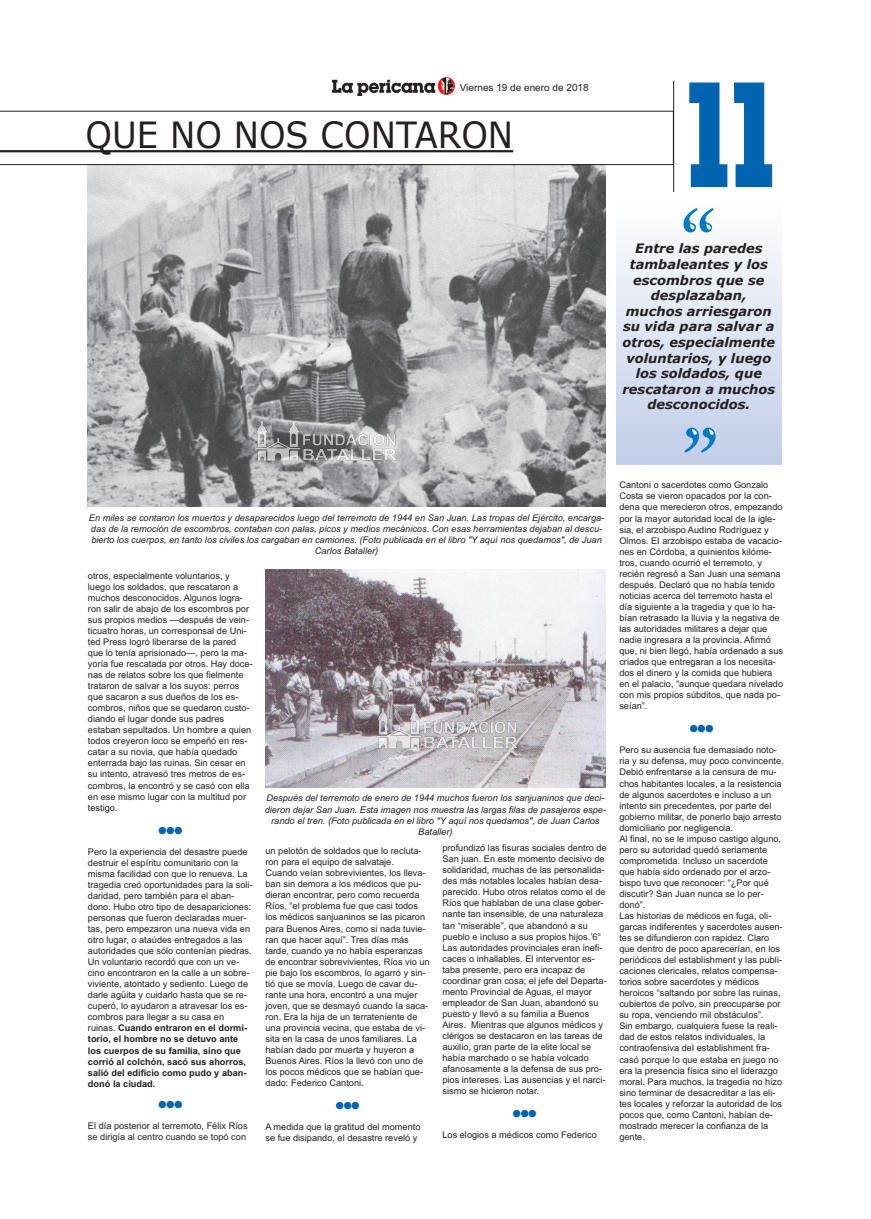
<style>
.page{position:relative;width:871px;height:1219px;background:#fff}
.page>*{position:absolute;margin:0;border:0;box-sizing:border-box;transform-origin:0 0}
.t1{font:700 131.1px "Lubalin";color:#0164b1;scale:.78 1}
.t2{font:36px "Verdana";color:#231f20;scale:.94 1}
.t3{font:italic 700 13px/15.6px "Verdana";color:#231f20;text-align:center}
.t4{font:10px "Arial";color:#231f20}
.t5{font:9.2px/11px "Arial";color:#231f20}
.t6{font:italic 9.2px/11px "Arial";color:#231f20;text-align:center}
.t7{font:8px "Zapf Dingbats IT Cby BT";color:#0164b1}
.s1{font-weight:700}
</style>
<div class="page">
<img style="left:88px;top:165px;width:517px;height:341px">
<svg style="left:0;top:111px;width:673px;height:54px"></svg>
<img style="left:332px;top:77px;width:122px;height:18px">
<hr style="left:673px;top:81px;width:1px;height:111px;background:#231f20">
<hr style="left:0;top:150px;width:513px;height:2px;background:#231f20">
<img style="left:265px;top:570px;width:340px;height:218px">
<div style="left:616px;top:203px;width:165px;height:261px;background:linear-gradient(to bottom,#fdfdfe,#c1cde8)"></div>
<svg style="left:683px;top:208px;width:30px;height:24px"></svg>
<svg style="left:684px;top:428px;width:31px;height:25px"></svg>
<img style="left:253px;top:419px;width:147px;height:45px">
<img style="left:374px;top:706px;width:147px;height:45px">
<p class="t4" style="left:459px;top:82px;width:130px">Viernes 19 de enero de 2018</p>
<h1 class="t1" style="left:685px;top:65px;width:116px">11</h1>
<h2 class="t2" style="left:86px;top:112px;width:456px">QUE NO NOS CONTARON</h2>
<h3 class="t3" style="left:622px;top:240px;width:154px">Entre las paredes tambaleantes y los escombros que se desplazaban, muchos arriesgaron su vida para salvar a otros, especialmente voluntarios, y luego los soldados, que rescataron a muchos desconocidos.</h3>
<p class="t6" style="left:89px;top:512px;width:516px">En miles se contaron los muertos y desaparecidos luego del terremoto de 1944 en San Juan. Las tropas del Ejército, encarga&shy;das de la remoción de escombros, contaban con palas, picos y medios mecánicos. Con esas herramientas dejaban al descu&shy;bierto los cuerpos, en tanto los civiles los cargaban en camiones. (Foto publicada en el libro "Y aquí nos quedamos", de Juan Carlos Bataller)</p>
<p class="t5" style="left:88px;top:570px;width:166px">otros, especialmente voluntarios, y luego los soldados, que rescataron a muchos desconocidos. Algunos logra&shy;ron salir de abajo de los escombros por sus propios medios —después de vein&shy;ticuatro horas, un corresponsal de Uni&shy;ted Press logró liberarse de la pared que lo tenía aprisionado—, pero la ma&shy;yoría fue rescatada por otros. Hay doce&shy;nas de relatos sobre los que fielmente trataron de salvar a los suyos: perros que sacaron a sus dueños de los es&shy;combros, niños que se quedaron custo&shy;diando el lugar donde sus padres estaban sepultados. Un hombre a quien todos creyeron loco se empeñó en res&shy;catar a su novia, que había quedado enterrada bajo las ruinas. Sin cesar en su intento, atravesó tres metros de es&shy;combros, la encontró y se casó con ella en ese mismo lugar con la multitud por testigo.</p>
<p class="t7" style="left:158px;top:825px;width:25px">●●●</p>
<p class="t5" style="left:88px;top:846px;width:166px">Pero la experiencia del desastre puede destruir el espíritu comunitario con la misma facilidad con que lo renueva. La tragedia creó oportunidades para la soli&shy;daridad, pero también para el aban&shy;dono. Hubo otro tipo de desapariciones: personas que fueron declaradas muer&shy;tas, pero empezaron una nueva vida en otro lugar, o ataúdes entregados a las autoridades que sólo contenían piedras.<br>Un voluntario recordó que con un ve&shy;cino encontraron en la calle a un sobre&shy;viviente, atontado y sediento. Luego de darle agüita y cuidarlo hasta que se re&shy;cuperó, lo ayudaron a atravesar los es&shy;combros para llegar a su casa en ruinas. <span class="s1">Cuando entraron en el dormi&shy;torio, el hombre no se detuvo ante los cuerpos de su familia, sino que corrió al colchón, sacó sus ahorros, salió del edificio como pudo y aban&shy;donó la ciudad.</span></p>
<p class="t7" style="left:158px;top:1100px;width:25px">●●●</p>
<p class="t5" style="left:88px;top:1121px;width:161px">El día posterior al terremoto, Félix Ríos se dirigía al centro cuando se topó con</p>
<p class="t6" style="left:264px;top:793px;width:342px">Después del terremoto de enero de 1944 muchos fueron los sanjuaninos que deci&shy;dieron dejar San Juan. Esta imagen nos muestra las largas filas de pasajeros espe&shy;rando el tren. (Foto publicada en el libro "Y aquí nos quedamos", de Juan Carlos Bataller)</p>
<p class="t5" style="left:265px;top:845px;width:166px">un pelotón de soldados que lo recluta&shy;ron para el equipo de salvataje.<br>Cuando veían sobrevivientes, los lleva&shy;ban sin demora a los médicos que pu&shy;dieran encontrar, pero como recuerda Ríos, “el problema fue que casi todos los médicos sanjuaninos se las picaron para Buenos Aires, como si nada tuvie&shy;ran que hacer aquí”. Tres días más tarde, cuando ya no había esperanzas de encontrar sobrevivientes, Ríos vio un pie bajo los escombros, lo agarró y sin&shy;tió que se movía. Luego de cavar du&shy;rante una hora, encontró a una mujer joven, que se desmayó cuando Ia saca&shy;ron. Era la hija de un terrateniente de una provincia vecina, que estaba de vi&shy;sita en la casa de unos familiares. La habían dado por muerta y huyeron a Buenos Aires. Ríos la llevó con uno de los pocos médicos que se habían que&shy;dado: Federico Cantoni.</p>
<p class="t7" style="left:336px;top:1101px;width:25px">●●●</p>
<p class="t5" style="left:265px;top:1121px;width:156px">A medida que la gratitud del momento se fue disipando, el desastre reveló y</p>
<p class="t5" style="left:442px;top:842px;width:166px">profundizó las fisuras sociales dentro de San juan. En este momento decisivo de solidaridad, muchas de las personalida&shy;des más notables locales habían desa&shy;parecido. Hubo otros relatos como el de Ríos que hablaban de una clase gober&shy;nante tan insensible, de una naturaleza tan “miserable”, que abandonó a su pueblo e incluso a sus propios hijos.’6° Las autoridades provinciales eran inefi&shy;caces o inhallables. El interventor es&shy;taba presente, pero era incapaz de coordinar gran cosa; el jefe del Departa&shy;mento Provincial de Aguas, el mayor empleador de San Juan, abandonó su puesto y llevó a su familia a Buenos Aires. Mientras que algunos médicos y clérigos se destacaron en las tareas de auxilio, gran parte de la elite local se había marchado o se había volcado afanosamente a la defensa de sus pro&shy;pios intereses. Las ausencias y el narci&shy;sismo se hicieron notar.</p>
<p class="t7" style="left:512px;top:1109px;width:25px">●●●</p>
<p class="t5" style="left:442px;top:1130px;width:156px">Los elogios a médicos como Federico</p>
<p class="t5" style="left:619px;top:480px;width:165px">Cantoni o sacerdotes como Gonzalo Costa se vieron opacados por la con&shy;dena que merecieron otros, empezando por la mayor autoridad local de la igle&shy;sia, el arzobispo Audino Rodríguez y Olmos. EI arzobispo estaba de vacacio&shy;nes en Córdoba, a quinientos kilóme&shy;tros, cuando ocurrió el terremoto, y recién regresó a San Juan una semana después. Declaró que no había tenido noticias acerca del terremoto hasta el día siguiente a la tragedia y que lo ha&shy;bían retrasado Ia lluvia y la negativa de las autoridades militares a dejar que nadie ingresara a la provincia. Afirmó que, ni bien llegó, había ordenado a sus criados que entregaran a los necesita&shy;dos el dinero y la comida que hubiera en el palacio, “aunque quedara nivelado con mis propios súbditos, que nada po&shy;seían”.</p>
<p class="t7" style="left:689px;top:724px;width:25px">●●●</p>
<p class="t5" style="left:619px;top:745px;width:166px">Pero su ausencia fue demasiado noto&shy;ria y su defensa, muy poco convincente.<br>Debió enfrentarse a la censura de mu&shy;chos habitantes locales, a la resistencia de algunos sacerdotes e incluso a un intento sin precedentes, por parte del gobierno militar, de ponerlo bajo arresto domiciliario por negligencia.<br>Al final, no se le impuso castigo alguno, pero su autoridad quedó seriamente comprometida. Incluso un sacerdote que había sido ordenado por el arzo&shy;bispo tuvo que reconocer: “¿Por qué discutir? San Juan nunca se lo per&shy;donó”.<br>Las historias de médicos en fuga, oli&shy;garcas indiferentes y sacerdotes ausen&shy;tes se difundieron con rapidez. Claro que dentro de poco aparecerían, en los periódicos del establishment y las publi&shy;caciones clericales, relatos compensa&shy;torios sobre sacerdotes y médicos heroicos “saltando por sobre las ruinas, cubiertos de polvo, sin preocuparse por su ropa, venciendo mil obstáculos”.<br>Sin embargo, cualquiera fuese Ia reali&shy;dad de estos relatos individuales, la contraofensiva del establishment fra&shy;casó porque lo que estaba en juego no era la presencia física sino el liderazgo moral. Para muchos, la tragedia no hizo sino terminar de desacreditar a las eli&shy;tes locales y reforzar la autoridad de los pocos que, como Cantoni, habían de&shy;mostrado merecer la confianza de la gente.</p>
</div>
